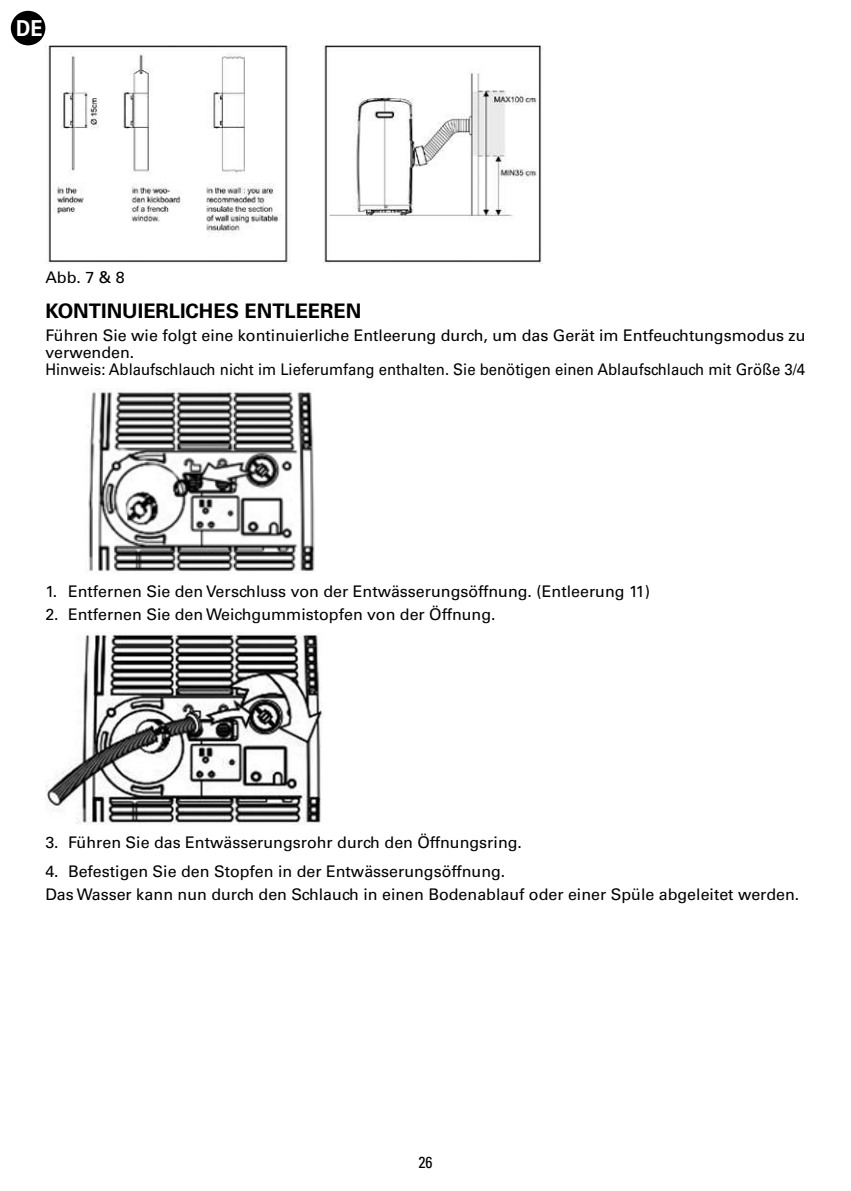
<style>
.page{position:relative;width:851px;height:1191px;background:#fff}
.page>*{position:absolute;margin:0;border:0;box-sizing:border-box;transform-origin:0 0}
.t1{font:700 22px "Univers";color:#fff;scale:.9 1}
.t2{font:700 20px "Univers";color:#000}
.t3{font:16px/17.2px "Univers";color:#000}
.t4{font:condensed 16px "Univers";color:#000}
</style>
<div class="page">
<div style="left:11px;top:11px;width:34px;height:34px;background:#000;border-radius:50%"></div>
<img style="left:45px;top:45px;width:497px;height:218px">
<img style="left:88px;top:391px;width:227px;height:180px">
<img style="left:45px;top:632px;width:277px;height:193px">
<h1 class="t1" style="left:16px;top:15px;width:31px">DE</h1>
<p class="t3" style="left:45px;top:268px;width:81px">Abb. 7 &amp; 8</p>
<p class="t2" style="left:45px;top:299px;width:317px">KONTINUIERLICHES ENTLEEREN</p>
<p class="t3" style="left:45px;top:327px;width:761px">Führen Sie wie folgt eine kontinuierliche Entleerung durch, um das Gerät im Entfeuchtungsmodus zu verwenden.<br>Hinweis: Ablaufschlauch nicht im Lieferumfang enthalten. Sie benötigen einen Ablaufschlauch mit Größe 3/4</p>
<p class="t3" style="left:45px;top:582px;width:606px">1. Entfernen Sie den Verschluss von der Entwässerungsöffnung. (Entleerung 11)</p>
<p class="t3" style="left:45px;top:605px;width:451px">2. Entfernen Sie den Weichgummistopfen von der Öffnung.</p>
<p class="t3" style="left:45px;top:834px;width:478px">3. Führen Sie das Entwässerungsrohr durch den Öffnungsring.</p>
<p class="t3" style="left:45px;top:859px;width:755px;line-height:23px">4. Befestigen Sie den Stopfen in der Entwässerungsöffnung.<br>Das Wasser kann nun durch den Schlauch in einen Bodenablauf oder einer Spüle abgeleitet werden.</p>
<p class="t4" style="left:418px;top:1152px;width:16px">26</p>
</div>
